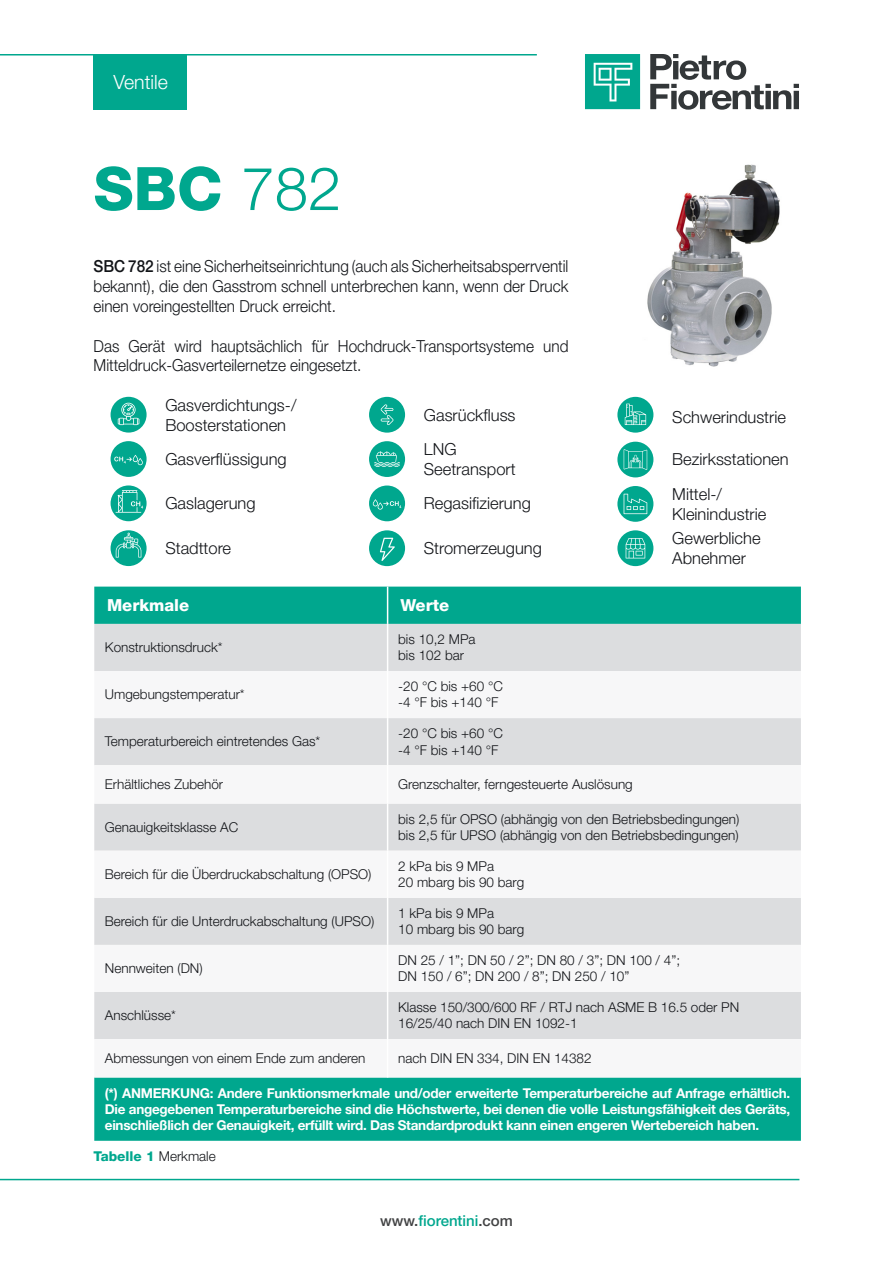
<style>
.page{position:relative;width:893px;height:1263px;background:#fff}
.page>*{position:absolute;margin:0;border:0;box-sizing:border-box;transform-origin:0 0}
.Titolo_Capitolo{font:800 60px "Helvetica Neue LT Pro";color:#00a78e}
.t1{font:300 19.5px "Helvetica Neue LT Pro";color:#fff}
.Testo{font:300 16.5px/19.8px "Helvetica Neue LT Pro";color:#121418;text-align:justify;scale:.93 1}
.Testo-2{font:300 16.5px/19.8px "Helvetica Neue LT Pro";color:#121418}
.titoli_tabella_bianc{font:800 16.5px "Helvetica Neue LT Pro";color:#fff}
.titoletto_technische{font:500 15px "Helvetica Neue LT Pro";color:#00a78e}
.testo_tabella{font:300 13.5px/16.2px "Helvetica Neue LT Pro";color:#121418}
.testo_tabella-2{font:700 13.5px/16.2px "Helvetica Neue LT Pro";letter-spacing:-.02em;color:#fff;text-align:justify}
.t2{font:800 13.5px "Helvetica Neue LT Pro";color:#00a78e}
.s1{font-weight:300}
.s2{font-weight:500}
.s3{font-weight:300;color:#121418}
.s4{color:#414243}
</style>
<div class="page">
<hr style="left:0;top:54px;width:537px;height:2px;background:#00a78e">
<hr style="left:0;top:1179px;width:799px;height:1px;background:#00a78e">
<svg style="left:650px;top:54px;width:149px;height:56px"></svg>
<svg style="left:585px;top:54px;width:55px;height:55px;background:#25b39e"></svg>
<div style="left:94px;top:55px;width:93px;height:55px;background:#00a78e"></div>
<img style="left:647px;top:164px;width:133px;height:203px">
<div style="left:111px;top:397px;width:36px;height:36px;background:#00a78e;border-radius:50%"></div>
<svg style="left:118px;top:403px;width:21px;height:22px"></svg>
<div style="left:111px;top:441px;width:36px;height:36px;background:#00a78e;border-radius:50%"></div>
<svg style="left:114px;top:447px;width:29px;height:23px"></svg>
<div style="left:111px;top:485px;width:36px;height:36px;background:#00a78e;border-radius:50%"></div>
<svg style="left:116px;top:490px;width:27px;height:23px"></svg>
<div style="left:111px;top:530px;width:36px;height:36px;background:#00a78e;border-radius:50%"></div>
<svg style="left:116px;top:532px;width:25px;height:25px"></svg>
<div style="left:369px;top:397px;width:36px;height:36px;background:#00a78e;border-radius:50%"></div>
<svg style="left:381px;top:404px;width:12px;height:21px"></svg>
<div style="left:617px;top:442px;width:36px;height:35px;background:#00a78e;border-radius:50%"></div>
<svg style="left:624px;top:449px;width:23px;height:21px"></svg>
<div style="left:369px;top:441px;width:36px;height:36px;background:#00a78e;border-radius:50%"></div>
<svg style="left:374px;top:451px;width:26px;height:16px"></svg>
<svg style="left:617px;top:486px;width:36px;height:36px"></svg>
<svg style="left:624px;top:492px;width:23px;height:23px"></svg>
<div style="left:369px;top:485px;width:36px;height:36px;background:#00a78e;border-radius:50%"></div>
<svg style="left:373px;top:499px;width:28px;height:11px"></svg>
<div style="left:369px;top:530px;width:36px;height:36px;background:#00a78e;border-radius:50%"></div>
<svg style="left:380px;top:538px;width:15px;height:23px"></svg>
<div style="left:617px;top:397px;width:36px;height:36px;background:#00a78e;border-radius:50%"></div>
<svg style="left:625px;top:404px;width:21px;height:21px"></svg>
<div style="left:617px;top:530px;width:36px;height:36px;background:#00a78e;border-radius:50%"></div>
<svg style="left:626px;top:538px;width:19px;height:20px"></svg>
<div style="left:94px;top:587px;width:707px;height:554px;background:#00a78e"></div>
<div style="left:94px;top:624px;width:707px;height:47px;background:#dcdddf"></div>
<svg style="left:94px;top:671px;width:707px;height:406px"></svg>
<hr style="left:387px;top:671px;width:1px;height:47px;background:#fff">
<hr style="left:387px;top:718px;width:1px;height:47px;background:#fff">
<hr style="left:387px;top:765px;width:1px;height:38px;background:#fff">
<hr style="left:387px;top:803px;width:1px;height:48px;background:#fff">
<hr style="left:387px;top:851px;width:1px;height:47px;background:#fff">
<hr style="left:387px;top:898px;width:1px;height:47px;background:#fff">
<hr style="left:387px;top:945px;width:1px;height:47px;background:#fff">
<hr style="left:387px;top:992px;width:1px;height:47px;background:#fff">
<hr style="left:387px;top:1039px;width:1px;height:38px;background:#fff">
<hr style="left:387px;top:624px;width:1px;height:47px;background:#fff">
<hr style="left:387px;top:587px;width:1px;height:37px;background:#fff">
<h2 class="t1" style="left:114px;top:70px;width:56px">Ventile</h2>
<p class="Titolo_Capitolo" style="left:94px;top:153px;width:249px">SBC <span class="s1">782</span></p>
<p class="Testo" style="left:94px;top:256px;width:512px"><span class="s2">SBC 782</span> ist eine Sicherheitseinrichtung (auch als Sicherheitsabsperrventil bekannt), die den Gasstrom schnell unterbrechen kann, wenn der Druck einen voreingestellten Druck erreicht.</p>
<p class="Testo" style="left:94px;top:335px;width:512px">Das Gerät wird hauptsächlich für Hochdruck-Transportsysteme und<br>Mitteldruck-Gasverteilernetze eingesetzt.</p>
<p class="Testo-2" style="left:165px;top:395px;width:133px">Gasverdichtungs-/<br>Boosterstationen</p>
<p class="Testo-2" style="left:424px;top:404px;width:93px">Gasrückfluss</p>
<p class="Testo-2" style="left:165px;top:449px;width:123px">Gasverflüssigung</p>
<p class="Testo-2" style="left:672px;top:449px;width:118px">Bezirksstationen</p>
<p class="Testo-2" style="left:672px;top:407px;width:115px">Schwerindustrie</p>
<p class="Testo-2" style="left:424px;top:439px;width:93px">LNG<br>Seetransport</p>
<p class="Testo-2" style="left:165px;top:493px;width:92px">Gaslagerung</p>
<p class="Testo-2" style="left:165px;top:538px;width:67px">Stadttore</p>
<p class="Testo-2" style="left:424px;top:493px;width:108px">Regasifizierung</p>
<p class="Testo-2" style="left:424px;top:538px;width:119px">Stromerzeugung</p>
<p class="titoli_tabella_bianc" style="left:107px;top:595px;width:84px">Merkmale</p>
<p class="titoli_tabella_bianc" style="left:400px;top:595px;width:50px">Werte</p>
<p class="testo_tabella" style="left:105px;top:639px;width:119px">Konstruktionsdruck*</p>
<p class="testo_tabella" style="left:398px;top:631px;width:79px">bis 10,2 MPa</p>
<p class="testo_tabella" style="left:398px;top:647px;width:67px">bis 102 bar</p>
<p class="testo_tabella" style="left:105px;top:686px;width:141px">Umgebungstemperatur*</p>
<p class="testo_tabella" style="left:105px;top:733px;width:217px">Temperaturbereich eintretendes Gas*</p>
<p class="testo_tabella" style="left:398px;top:678px;width:106px">-20 °C bis +60 °C</p>
<p class="testo_tabella" style="left:398px;top:694px;width:102px">-4 °F bis +140 °F</p>
<p class="testo_tabella" style="left:398px;top:725px;width:106px">-20 °C bis +60 °C</p>
<p class="testo_tabella" style="left:398px;top:741px;width:102px">-4 °F bis +140 °F</p>
<p class="Testo-2" style="left:672px;top:484px;width:96px">Mittel-/<br>Kleinindustrie</p>
<p class="Testo-2" style="left:672px;top:528px;width:90px">Gewerbliche<br>Abnehmer</p>
<p class="testo_tabella" style="left:105px;top:776px;width:120px">Erhältliches Zubehör</p>
<p class="testo_tabella" style="left:398px;top:776px;width:236px">Grenzschalter, ferngesteuerte Auslösung</p>
<p class="testo_tabella" style="left:105px;top:819px;width:135px">Genauigkeitsklasse AC</p>
<p class="testo_tabella" style="left:398px;top:811px;width:343px">bis 2,5 für OPSO (abhängig von den Betriebsbedingungen)</p>
<p class="testo_tabella" style="left:398px;top:827px;width:342px">bis 2,5 für UPSO (abhängig von den Betriebsbedingungen)</p>
<p class="testo_tabella" style="left:105px;top:866px;width:268px">Bereich für die Überdruckabschaltung (OPSO)</p>
<p class="testo_tabella" style="left:105px;top:913px;width:271px">Bereich für die Unterdruckabschaltung (UPSO)</p>
<p class="testo_tabella" style="left:398px;top:858px;width:97px">2 kPa bis 9 MPa</p>
<p class="testo_tabella" style="left:398px;top:874px;width:128px">20 mbarg bis 90 barg</p>
<p class="testo_tabella" style="left:398px;top:905px;width:97px">1 kPa bis 9 MPa</p>
<p class="testo_tabella" style="left:398px;top:921px;width:128px">10 mbarg bis 90 barg</p>
<p class="testo_tabella" style="left:105px;top:960px;width:99px">Nennweiten (DN)</p>
<p class="testo_tabella" style="left:398px;top:952px;width:283px">DN 25 / 1”; DN 50 / 2”; DN 80 / 3”; DN 100 / 4”;<br>DN 150 / 6”; DN 200 / 8”; DN 250 / 10”</p>
<p class="testo_tabella" style="left:105px;top:1007px;width:72px">Anschlüsse*</p>
<p class="testo_tabella" style="left:398px;top:999px;width:342px">Klasse 150/300/600 RF / RTJ nach ASME B 16.5 oder PN<br>16/25/40 nach DIN EN 1092-1</p>
<p class="testo_tabella" style="left:105px;top:1050px;width:262px">Abmessungen von einem Ende zum anderen</p>
<p class="testo_tabella" style="left:398px;top:1050px;width:195px">nach DIN EN 334, DIN EN 14382</p>
<p class="testo_tabella-2" style="left:105px;top:1084px;width:687px">(*) ANMERKUNG: Andere Funktionsmerkmale und/oder erweiterte Temperaturbereiche auf Anfrage erhältlich.<br>Die angegebenen Temperaturbereiche sind die Höchstwerte, bei denen die volle Leistungsfähigkeit des Geräts, einschließlich der Genauigkeit, erfüllt wird. Das Standardprodukt kann einen engeren Wertebereich haben.</p>
<p class="t2" style="left:94px;top:1148px;width:124px">Tabelle 1 <span class="s3">Merkmale</span></p>
<p class="titoletto_technische" style="left:380px;top:1211px;width:134px"><span class="s4">www.</span>fiorentini<span class="s4">.com</span></p>
</div>
